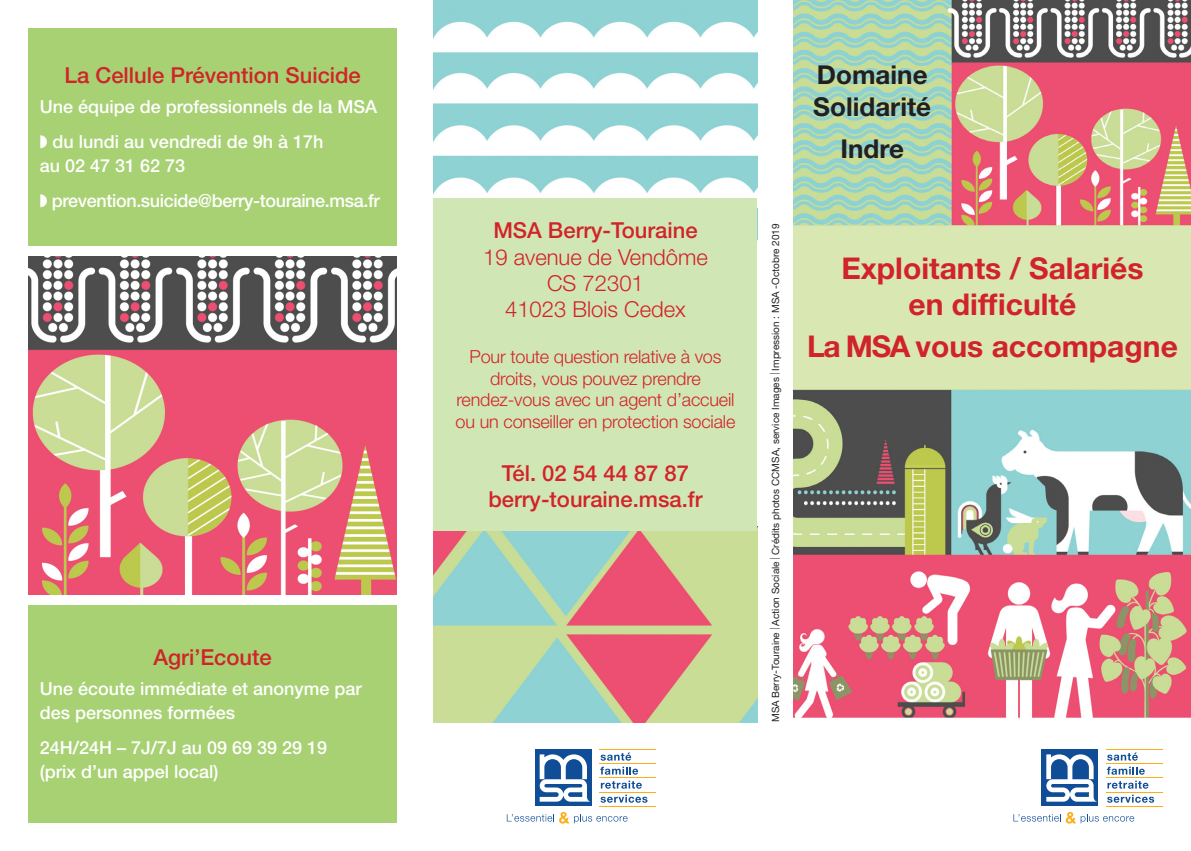
<style>
.page{position:relative;width:1191px;height:851px;background:#fff}
.page>*{position:absolute;margin:0;border:0;box-sizing:border-box;transform-origin:0 0}
.t1{font:700 30px/36px "Helvetica Neue LT Std";color:#d1232a;text-align:center}
.t2{font:700 26px "Helvetica Neue LT Std";color:#231f20}
.t3{font:500 22px "Helvetica Neue LT Std";color:#d1232a}
.t4{font:300 22px "Helvetica Neue LT Std";color:#d1232a}
.t5{font:500 18px/24px "Helvetica Neue LT Std";color:#fff}
.t6{font:300 18px/21.6px "Helvetica Neue LT Std";letter-spacing:-.01em;color:#d1232a;text-align:center}
.t7{font:500 18px "Helvetica Neue LT Std";letter-spacing:-.02em;color:#fff}
.Ref_CreditPhoto{font:10px "Helvetica Neue LT Std";color:#231f20}
</style>
<div class="page">
<img style="left:794px;top:0;width:397px;height:718px">
<svg style="left:1107px;top:752px;width:30px;height:8px"></svg>
<svg style="left:1106px;top:766px;width:38px;height:8px"></svg>
<svg style="left:1107px;top:780px;width:41px;height:8px"></svg>
<svg style="left:1107px;top:794px;width:47px;height:8px"></svg>
<hr style="left:1106px;top:749px;width:56px;height:1px;background:#faaf18">
<hr style="left:1106px;top:763px;width:56px;height:1px;background:#faaf18">
<hr style="left:1106px;top:777px;width:56px;height:1px;background:#faaf18">
<hr style="left:1106px;top:791px;width:56px;height:1px;background:#faaf18">
<hr style="left:1106px;top:805px;width:56px;height:1px;background:#faaf18">
<div style="left:1041px;top:749px;width:57px;height:57px;background:#0f4d96"></div>
<svg style="left:1046px;top:754px;width:50px;height:47px"></svg>
<svg style="left:1013px;top:811px;width:121px;height:12px"></svg>
<svg style="left:600px;top:752px;width:31px;height:8px"></svg>
<svg style="left:600px;top:766px;width:38px;height:8px"></svg>
<svg style="left:601px;top:780px;width:41px;height:8px"></svg>
<svg style="left:600px;top:794px;width:47px;height:8px"></svg>
<hr style="left:599px;top:749px;width:57px;height:1px;background:#faaf18">
<hr style="left:599px;top:763px;width:57px;height:1px;background:#faaf18">
<hr style="left:599px;top:777px;width:57px;height:1px;background:#faaf18">
<hr style="left:599px;top:791px;width:57px;height:1px;background:#faaf18">
<hr style="left:599px;top:805px;width:57px;height:1px;background:#faaf18">
<div style="left:535px;top:749px;width:56px;height:57px;background:#0f4d96"></div>
<svg style="left:539px;top:754px;width:50px;height:47px"></svg>
<svg style="left:507px;top:811px;width:120px;height:12px"></svg>
<img style="left:434px;top:0;width:323px;height:722px">
<div style="left:434px;top:198px;width:323px;height:333px;background:#d1e6b5"></div>
<img style="left:28px;top:256px;width:369px;height:338px">
<div style="left:28px;top:28px;width:369px;height:218px;background:#a7d172"></div>
<div style="left:28px;top:604px;width:369px;height:218px;background:#a7d172"></div>
<p class="t3" style="left:64px;top:62px;width:298px">La Cellule Prévention Suicide</p>
<p class="t5" style="left:40px;top:94px;width:339px">Une équipe de professionnels de la MSA</p>
<p class="t5" style="left:40px;top:129px;width:285px;text-indent:13px">du lundi au vendredi de 9h à 17h au 02 47 31 62 73</p>
<p class="t7" style="left:52px;top:190px;width:329px">prevention.suicide@berry-touraine.msa.fr</p>
<p class="t3" style="left:153px;top:644px;width:120px">Agri’Ecoute</p>
<p class="t5" style="left:40px;top:676px;width:324px">Une écoute immédiate et anonyme par des personnes formées</p>
<p class="t5" style="left:40px;top:735px;width:289px">24H/24H – 7J/7J au 09 69 39 29 19 (prix d’un appel local)</p>
<p class="t3" style="left:493px;top:217px;width:206px">MSA Berry-Touraine</p>
<p class="t4" style="left:483px;top:243px;width:226px">19 avenue de Vendôme</p>
<p class="t4" style="left:547px;top:270px;width:98px">CS 72301</p>
<p class="t4" style="left:505px;top:296px;width:182px">41023 Blois Cedex</p>
<p class="t6" style="left:455px;top:345px;width:281px">Pour toute question relative à vos droits, vous pouvez prendre rendez-vous avec un agent d’accueil ou un conseiller en protection sociale</p>
<p class="t3" style="left:502px;top:459px;width:189px">Tél. 02 54 44 87 87</p>
<p class="t3" style="left:488px;top:486px;width:215px">berry-touraine.msa.fr</p>
<p class="Ref_CreditPhoto" style="left:769px;top:722px;width:500px;rotate:-90deg">MSA Berry-Touraine Action Sociale Crédits photos CCMSA, service Images Impression : MSA -Octobre 2019</p>
<p class="t2" style="left:817px;top:59px;width:112px">Domaine</p>
<p class="t2" style="left:813px;top:90px;width:119px">Solidarité</p>
<p class="t2" style="left:840px;top:133px;width:65px">Indre</p>
<p class="t1" style="left:841px;top:249px;width:304px">Exploitants / Salariés en difficulté</p>
<p class="t1" style="left:807px;top:327px;width:372px">La MSA vous accompagne</p>
</div>
